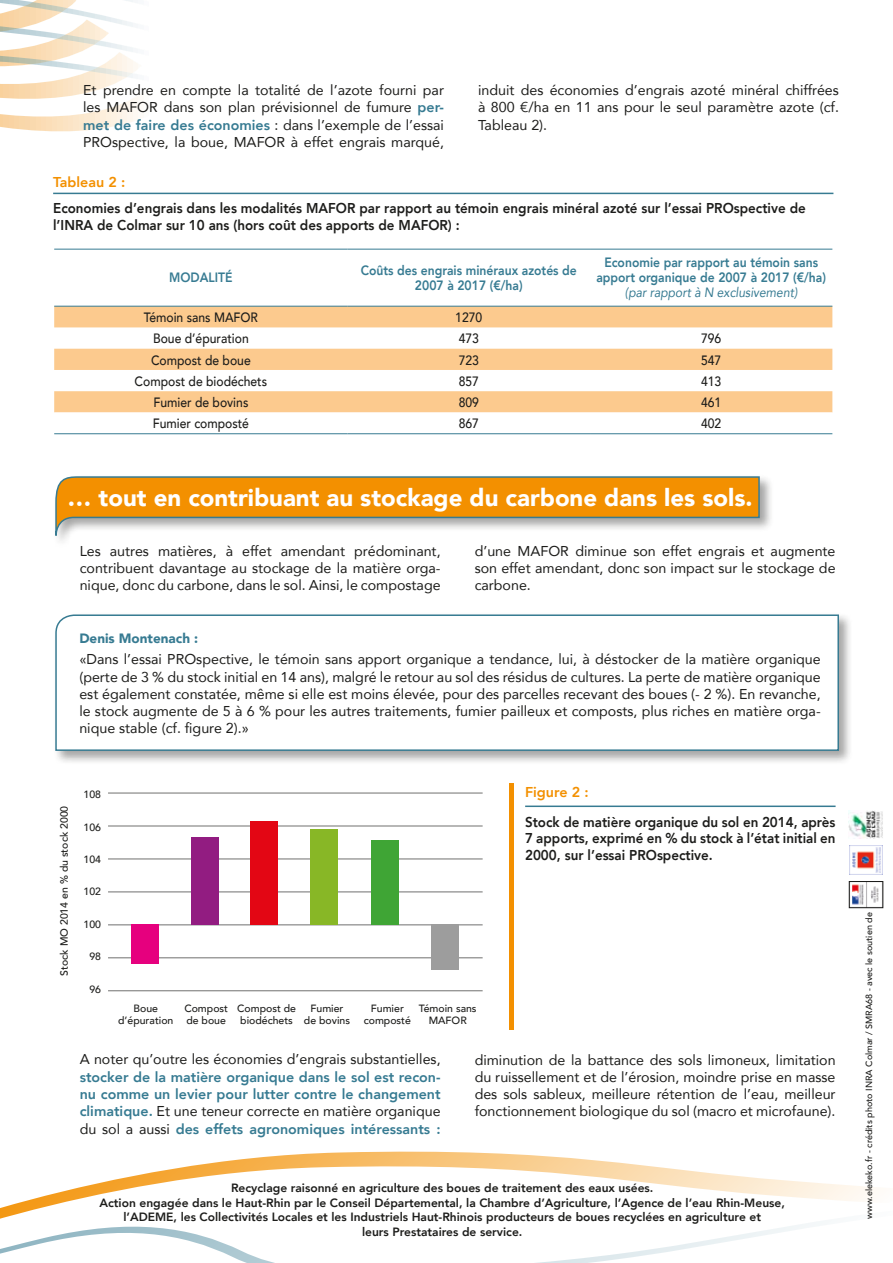
<style>
.page{position:relative;width:893px;height:1263px;background:#fff}
.page>*{position:absolute;margin:0;border:0;box-sizing:border-box;transform-origin:0 0}
.t1{font:900 24px "Avenir";color:#fff}
.t2{font:14.25px/17.2px "Avenir";color:#1d1d1b;text-align:justify}
.t3{font:800 14.25px/16.5px "Avenir";color:#1d1d1b;scale:.94 1}
.t4{font:800 14.25px/17.2px "Avenir";color:#377b92;text-align:justify}
.t5{font:800 14.25px "Avenir";color:#f39000}
.t6{font:500 13.5px "Avenir";color:#1d1d1b;scale:.9 1}
.t7{font:800 13.5px/15px "Avenir";color:#377b92;text-align:center;scale:.9 1}
.t8{font:italic 13.5px "Avenir";color:#377b92;scale:.9 1}
.t9{font:900 13.5px "Avenir";color:#377b92}
.t10{font:800 12px/14.4px "Avenir";color:#1d1d1b;text-align:center}
.t11{font:500 10.5px/12px "Avenir";color:#1d1d1b;text-align:center}
.t12{font:500 9px "Avenir";color:#1d1d1b}
.s1{font-weight:800;color:#377b92}
.s2{font-weight:400;color:#1d1d1b}
</style>
<div class="page">
<svg style="left:233px;top:1257px;width:399px;height:6px"></svg>
<svg style="left:0;top:1151px;width:876px;height:106px"></svg>
<svg style="left:0;top:0;width:138px;height:132px"></svg>
<hr style="left:53px;top:193px;width:780px;height:1px;background:#377b92">
<hr style="left:525px;top:805px;width:311px;height:2px;background:#377b92">
<svg style="left:54px;top:307px;width:778px;height:105px;fill:#fcca8e"></svg>
<svg style="left:54px;top:412px;width:778px;height:1px"></svg>
<hr style="left:54px;top:249px;width:294px;height:1px;background:#377b92">
<hr style="left:348px;top:249px;width:242px;height:1px;background:#377b92">
<hr style="left:590px;top:249px;width:242px;height:1px;background:#377b92">
<hr style="left:54px;top:306px;width:294px;height:1px;background:#377b92">
<hr style="left:348px;top:306px;width:242px;height:1px;background:#377b92">
<hr style="left:590px;top:306px;width:242px;height:1px;background:#377b92">
<hr style="left:54px;top:433px;width:294px;height:1px;background:#377b92">
<hr style="left:348px;top:433px;width:242px;height:1px;background:#377b92">
<hr style="left:590px;top:433px;width:242px;height:1px;background:#377b92">
<div style="left:53px;top:612px;width:800px;height:153px;background:#1d1d1b;opacity:.4"></div>
<svg style="left:55px;top:614px;width:785px;height:138px"></svg>
<svg style="left:55px;top:476px;width:705px;height:61px;background:#e3a84e"></svg>
<hr style="left:509px;top:783px;width:4px;height:247px;background:#f39000">
<hr style="left:108px;top:793px;width:375px;height:1px;background:#70706f">
<hr style="left:108px;top:826px;width:375px;height:1px;background:#70706f">
<hr style="left:108px;top:858px;width:375px;height:1px;background:#70706f">
<hr style="left:108px;top:891px;width:375px;height:1px;background:#70706f">
<hr style="left:108px;top:924px;width:375px;height:1px;background:#70706f">
<hr style="left:108px;top:957px;width:375px;height:1px;background:#70706f">
<hr style="left:108px;top:990px;width:375px;height:1px;background:#70706f">
<div style="left:131px;top:925px;width:28px;height:39px;background:#e6007e"></div>
<div style="left:191px;top:837px;width:28px;height:88px;background:#921c81"></div>
<div style="left:250px;top:821px;width:28px;height:104px;background:#e30614"></div>
<div style="left:310px;top:829px;width:28px;height:96px;background:#88b726"></div>
<div style="left:371px;top:840px;width:27px;height:85px;background:#3fa535"></div>
<div style="left:431px;top:925px;width:27px;height:45px;background:#9d9d9d"></div>
<img style="left:852px;top:883px;width:27px;height:23px">
<div style="left:849px;top:881px;width:34px;height:27px;border:1px solid #1d1d1b"></div>
<img style="left:849px;top:845px;width:34px;height:30px">
<img style="left:849px;top:810px;width:34px;height:28px">
<p class="t2" style="left:83px;top:81px;width:362px">Et prendre en compte la totalité de l’azote fourni par les MAFOR dans son plan prévisionnel de fumure <span class="s1">per&shy;met de faire des économies</span> : dans l’exemple de l’essai PROspective, la boue, MAFOR à effet engrais marqué,</p>
<p class="t2" style="left:478px;top:81px;width:362px">induit des économies d’engrais azoté minéral chiffrées à 800 €/ha en 11 ans pour le seul paramètre azote (cf.<br>Tableau 2).</p>
<p class="t5" style="left:53px;top:171px;width:74px">Tableau 2 :</p>
<p class="t3" style="left:53px;top:199px;width:802px;line-height:17.2px">Economies d’engrais dans les modalités MAFOR par rapport au témoin engrais minéral azoté sur l’essai PROspective de l’INRA de Colmar sur 10 ans (hors coût des apports de MAFOR) :</p>
<p class="t7" style="left:169px;top:270px;width:72px">MODALITÉ</p>
<p class="t7" style="left:361px;top:263px;width:242px">Coûts des engrais minéraux azotés de<br>2007 à 2017 (€/ha)</p>
<p class="t7" style="left:596px;top:255px;width:257px">Economie par rapport au témoin sans apport organique de 2007 à 2017 (€/ha)</p>
<p class="t8" style="left:625px;top:284px;width:193px">(par rapport à N exclusivement)</p>
<p class="t6" style="left:144px;top:306px;width:128px">Témoin sans MAFOR</p>
<p class="t6" style="left:455px;top:306px;width:32px">1270</p>
<p class="t6" style="left:153px;top:327px;width:108px">Boue d’épuration</p>
<p class="t6" style="left:459px;top:327px;width:24px">473</p>
<p class="t6" style="left:701px;top:327px;width:24px">796</p>
<p class="t6" style="left:151px;top:348px;width:112px">Compost de boue</p>
<p class="t6" style="left:459px;top:348px;width:24px">723</p>
<p class="t6" style="left:701px;top:348px;width:24px">547</p>
<p class="t6" style="left:135px;top:369px;width:149px">Compost de biodéchets</p>
<p class="t6" style="left:459px;top:369px;width:24px">857</p>
<p class="t6" style="left:701px;top:369px;width:24px">413</p>
<p class="t6" style="left:153px;top:391px;width:107px">Fumier de bovins</p>
<p class="t6" style="left:459px;top:391px;width:24px">809</p>
<p class="t6" style="left:701px;top:391px;width:24px">461</p>
<p class="t6" style="left:153px;top:412px;width:109px">Fumier composté</p>
<p class="t6" style="left:459px;top:412px;width:24px">867</p>
<p class="t6" style="left:701px;top:412px;width:24px">402</p>
<h1 class="t1" style="left:68px;top:477px;width:687px">… tout en contribuant au stockage du carbone dans les sols.</h1>
<p class="t2" style="left:80px;top:542px;width:362px">Les autres matières, à effet amendant prédominant, contribuent davantage au stockage de la matière orga&shy;nique, donc du carbone, dans le sol. Ainsi, le compostage</p>
<p class="t2" style="left:475px;top:542px;width:362px">d’une MAFOR diminue son effet engrais et augmente son effet amendant, donc son impact sur le stockage de carbone.</p>
<p class="t9" style="left:79px;top:627px;width:120px">Denis Montenach :</p>
<p class="t2" style="left:79px;top:650px;width:743px">«Dans l’essai PROspective, le témoin sans apport organique a tendance, lui, à déstocker de la matière organique (perte de 3 % du stock initial en 14 ans), malgré le retour au sol des résidus de cultures. La perte de matière organique est également constatée, même si elle est moins élevée, pour des parcelles recevant des boues (- 2 %). En revanche, le stock augmente de 5 à 6 % pour les autres traitements, fumier pailleux et composts, plus riches en matière orga&shy;nique stable (cf. figure 2).»</p>
<p class="t11" style="left:58px;top:976px;width:172px;rotate:-90deg">Stock MO 2014 en % du stock 2000</p>
<p class="t11" style="left:84px;top:788px;width:19px">108</p>
<p class="t11" style="left:84px;top:820px;width:19px">106</p>
<p class="t11" style="left:84px;top:853px;width:19px">104</p>
<p class="t11" style="left:84px;top:885px;width:19px">102</p>
<p class="t11" style="left:84px;top:917px;width:19px">100</p>
<p class="t11" style="left:89px;top:950px;width:13px">98</p>
<p class="t11" style="left:89px;top:982px;width:13px">96</p>
<p class="t11" style="left:118px;top:1002px;width:57px">Boue d’épuration</p>
<p class="t11" style="left:184px;top:1002px;width:45px;text-align:left">Compost de boue</p>
<p class="t11" style="left:237px;top:1002px;width:60px;text-align:left">Compost de biodéchets</p>
<p class="t11" style="left:304px;top:1002px;width:48px">Fumier de bovins</p>
<p class="t11" style="left:364px;top:1002px;width:49px">Fumier composté</p>
<p class="t11" style="left:419px;top:1002px;width:59px">Témoin sans<br>MAFOR</p>
<p class="t5" style="left:525px;top:781px;width:65px">Figure 2 :</p>
<p class="t3" style="left:525px;top:813px;width:332px;text-align:justify">Stock de matière organique du sol en 2014, après 7 apports, exprimé en % du stock à l’état initial en 2000, sur l’essai PROspective.</p>
<p class="t2" style="left:80px;top:1050px;width:362px">A noter qu’outre les économies d’engrais substantielles,</p>
<p class="t4" style="left:80px;top:1068px;width:362px">stocker de la matière organique dans le sol est recon&shy;nu comme un levier pour lutter contre le changement climatique. <span class="s2">Et une teneur correcte en matière organique du sol a aussi</span> des effets agronomiques intéressants :</p>
<p class="t2" style="left:475px;top:1050px;width:362px">diminution de la battance des sols limoneux, limitation du ruissellement et de l’érosion, moindre prise en masse des sols sableux, meilleure rétention de l’eau, meilleur fonctionnement biologique du sol (macro et microfaune).</p>
<p class="t10" style="left:99px;top:1181px;width:687px">Recyclage raisonné en agriculture des boues de traitement des eaux usées.<br>Action engagée dans le Haut-Rhin par le Conseil Départemental, la Chambre d’Agriculture, l’Agence de l’eau Rhin-Meuse, l’ADEME, les Collectivités Locales et les Industriels Haut-Rhinois producteurs de boues recyclées en agriculture et<br>leurs Prestataires de service.</p>
<p class="t12" style="left:861px;top:1219px;width:308px;rotate:-90deg">www.elekeko.fr - crédits photo INRA Colmar / SMRA68 - avec le soutien de</p>
</div>
